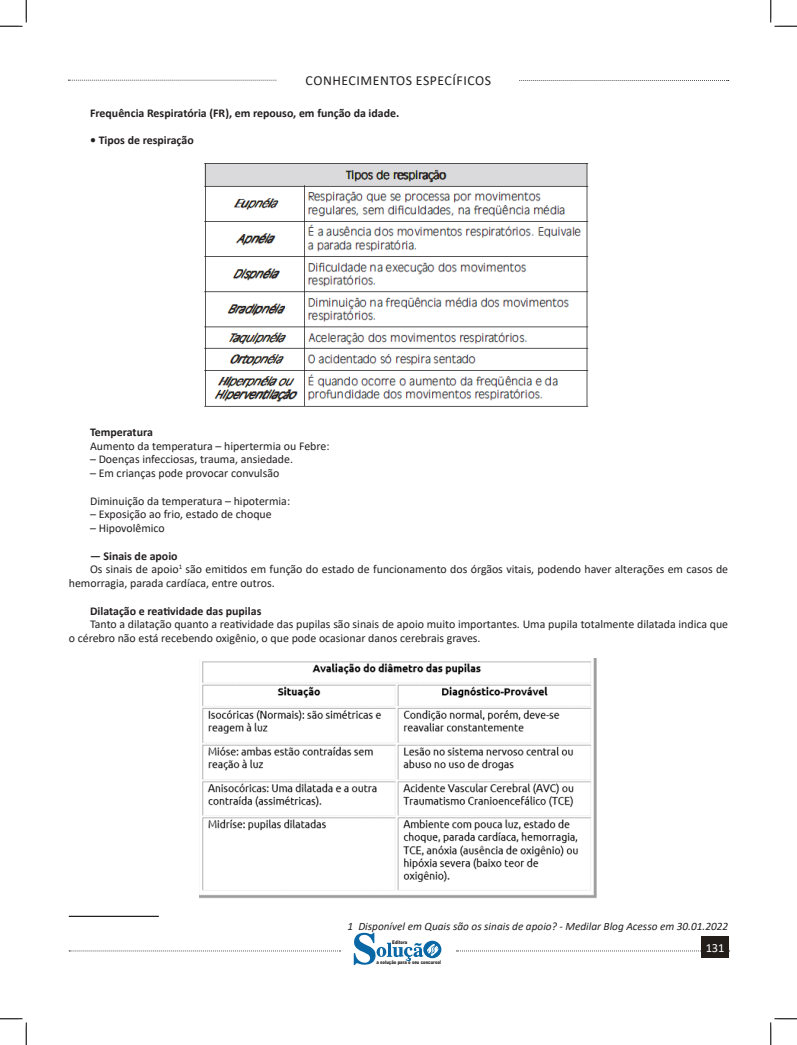
<style>
.page{position:relative;width:797px;height:1045px;background:#fff}
.page>*{position:absolute;margin:0;border:0;box-sizing:border-box;transform-origin:0 0}
.t1{font:13.75px "Calibri";letter-spacing:.04em;color:#231f20}
.t2{font:12.5px "Calibri";color:#fff}
.t3{font:11.88px/13.8px "Calibri";color:#231f20}
.TITULO_DE_ASSUNTO__CORPO{font:700 11.88px "Calibri";color:#231f20}
.FONT_REF{font:italic 11.25px "Calibri";color:#231f20}
.t4{font:900 5px "Arial";color:#231f20;scale:.76 1}
</style>
<div class="page">
<svg style="left:69px;top:950px;width:271px;height:1px"></svg>
<svg style="left:68px;top:80px;width:209px;height:1px"></svg>
<svg style="left:519px;top:80px;width:209px;height:1px"></svg>
<svg style="left:456px;top:950px;width:245px;height:1px"></svg>
<div style="left:701px;top:936px;width:28px;height:22px;background:#241e1b"></div>
<svg style="left:354px;top:930px;width:87px;height:35px"></svg>
<img style="left:204px;top:163px;width:385px;height:244px">
<img style="left:199px;top:658px;width:398px;height:240px">
<hr style="left:69px;top:915px;width:90px;height:2px;background:#231f20">
<svg style="left:0;top:0;width:27px;height:27px"></svg>
<svg style="left:0;top:1018px;width:27px;height:27px"></svg>
<svg style="left:770px;top:0;width:27px;height:27px"></svg>
<svg style="left:770px;top:1018px;width:27px;height:27px"></svg>
<p class="t1" style="left:305px;top:71px;width:187px">CONHECIMENTOS ESPECÍFICOS</p>
<p class="TITULO_DE_ASSUNTO__CORPO" style="left:90px;top:104px;width:311px">Frequência Respiratória (FR), em repouso, em função da idade.</p>
<p class="TITULO_DE_ASSUNTO__CORPO" style="left:90px;top:132px;width:105px">• Tipos de respiração</p>
<p class="TITULO_DE_ASSUNTO__CORPO" style="left:90px;top:423px;width:64px">Temperatura</p>
<p class="t3" style="left:90px;top:438px;width:241px">Aumento da temperatura – hipertermia ou Febre:</p>
<p class="t3" style="left:90px;top:452px;width:204px">– Doenças infecciosas, trauma, ansiedade.</p>
<p class="t3" style="left:90px;top:466px;width:191px">– Em crianças pode provocar convulsão</p>
<p class="t3" style="left:90px;top:493px;width:202px">Diminuição da temperatura – hipotermia:</p>
<p class="t3" style="left:90px;top:507px;width:183px">– Exposição ao frio, estado de choque</p>
<p class="t3" style="left:90px;top:521px;width:76px">– Hipovolêmico</p>
<p class="TITULO_DE_ASSUNTO__CORPO" style="left:90px;top:547px;width:89px">— Sinais de apoio</p>
<p class="t3" style="left:69px;top:562px;width:661px;text-indent:21px">Os sinais de apoio<sup>1</sup> são emitidos em função do estado de funcionamento dos órgãos vitais, podendo haver alterações em casos de hemorragia, parada cardíaca, entre outros.</p>
<p class="TITULO_DE_ASSUNTO__CORPO" style="left:90px;top:602px;width:173px">Dilatação e reatividade das pupilas</p>
<p class="t3" style="left:69px;top:617px;width:661px;text-indent:21px">Tanto a dilatação quanto a reatividade das pupilas são sinais de apoio muito importantes. Uma pupila totalmente dilatada indica que o cérebro não está recebendo oxigênio, o que pode ocasionar danos cerebrais graves.</p>
<p class="FONT_REF" style="left:347px;top:918px;width:382px">1 Disponível em Quais são os sinais de apoio? - Medilar Blog Acesso em 30.01.2022</p>
<p class="t4" style="left:392px;top:939px;width:21px">Editora</p>
<p class="t4" style="left:376px;top:959px;width:86px">a solução para o seu concurso!</p>
<p class="t2" style="left:706px;top:939px;width:20px">131</p>
</div>
